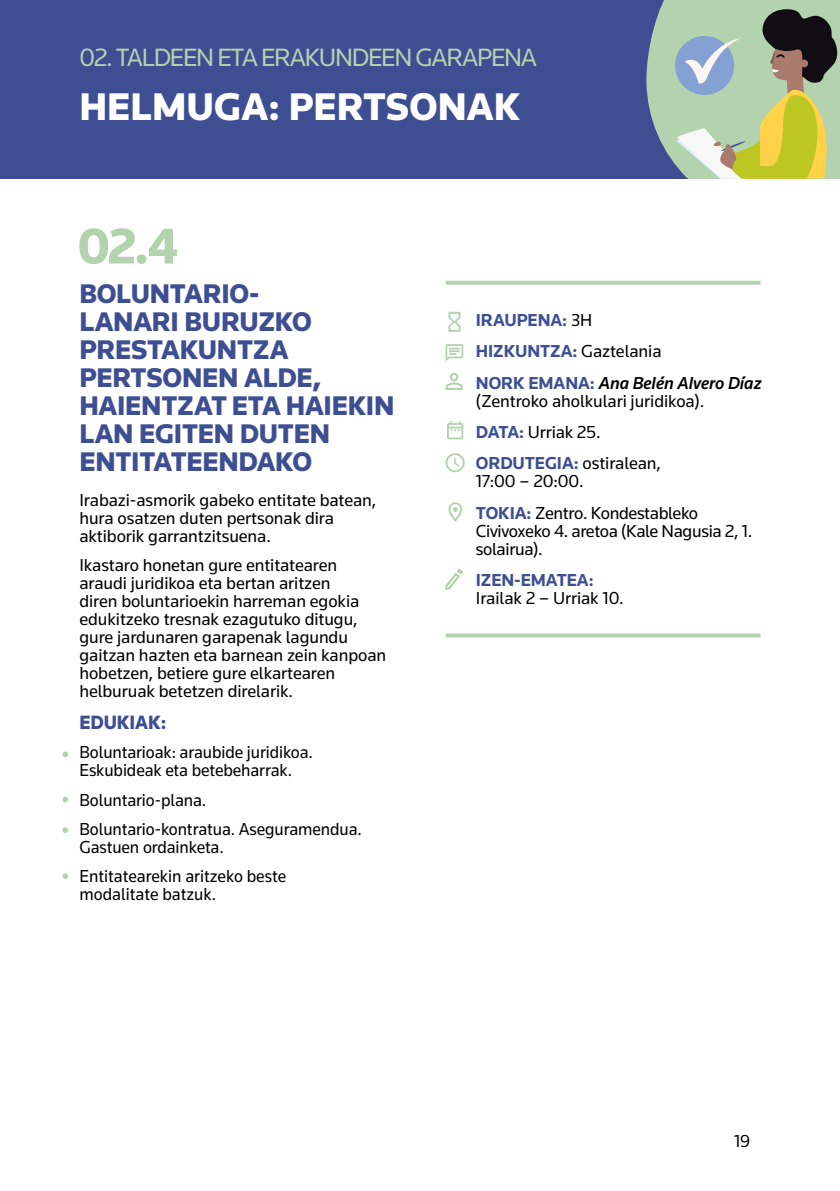
<style>
.page{position:relative;width:840px;height:1191px;background:#fff}
.page>*{position:absolute;margin:0;border:0;box-sizing:border-box;transform-origin:0 0}
.t1{font:900 52px "Knowledge";color:#b3d3af}
.t2{font:900 40px "Knowledge";color:#fff}
.t3{font:900 28px/28px "Knowledge";letter-spacing:-.01em;color:#3d4f92}
.t4{font:26px "Knowledge";letter-spacing:-.05em;color:#b3d3af}
.t5{font:900 20px "Knowledge";letter-spacing:-.005em;color:#3d4f92;scale:.96 1}
.t6{font:18px/18px "Knowledge";letter-spacing:-.005em;color:#000}
.t7{font:18px/29.4px "Knowledge";letter-spacing:-.005em;color:#000;scale:.96 1}
.t8{font:700 18px/31.4px "Knowledge";letter-spacing:-.005em;color:#3d4f92}
.s1{font-weight:400;color:#000}
.s2{font-weight:500;font-style:italic;color:#000}
.s3{font-weight:700;color:#3d4f92}
</style>
<div class="page">
<div style="left:0;top:0;width:839px;height:179px;background:#3d4f92"></div>
<svg style="left:62px;top:751px;width:6px;height:6px"></svg>
<svg style="left:62px;top:797px;width:6px;height:5px"></svg>
<svg style="left:62px;top:827px;width:6px;height:6px"></svg>
<svg style="left:62px;top:873px;width:6px;height:6px"></svg>
<svg style="left:445px;top:373px;width:17px;height:17px"></svg>
<svg style="left:445px;top:344px;width:18px;height:18px"></svg>
<svg style="left:448px;top:502px;width:14px;height:20px"></svg>
<svg style="left:445px;top:453px;width:19px;height:19px"></svg>
<svg style="left:447px;top:421px;width:16px;height:18px"></svg>
<svg style="left:445px;top:568px;width:18px;height:22px"></svg>
<svg style="left:445px;top:281px;width:315px;height:4px"></svg>
<svg style="left:445px;top:633px;width:315px;height:4px"></svg>
<svg style="left:448px;top:312px;width:12px;height:20px"></svg>
<svg style="left:646px;top:0;width:193px;height:179px;background:#a3b38d"></svg>
<h3 class="t4" style="left:79px;top:41px;width:459px">02. TALDEEN ETA ERAKUNDEEN GARAPENA</h3>
<h2 class="t2" style="left:79px;top:82px;width:442px">HELMUGA: PERTSONAK</h2>
<h1 class="t1" style="left:78px;top:214px;width:101px">02.4</h1>
<h3 class="t3" style="left:79px;top:279px;width:316px">BOLUNTARIO-<br>LANARI BURUZKO<br>PRESTAKUNTZA<br>PERTSONEN ALDE,<br>HAIENTZAT ETA HAIEKIN<br>LAN EGITEN DUTEN<br>ENTITATEENDAKO</h3>
<p class="t6" style="left:79px;top:491px;width:298px">Irabazi-asmorik gabeko entitate batean, hura osatzen duten pertsonak dira aktiborik garrantzitsuena.</p>
<p class="t6" style="left:79px;top:556px;width:308px">Ikastaro honetan gure entitatearen araudi juridikoa eta bertan aritzen<br>diren boluntarioekin harreman egokia edukitzeko tresnak ezagutuko ditugu, gure jardunaren garapenak lagundu gaitzan hazten eta barnean zein kanpoan hobetzen, betiere gure elkartearen helburuak betetzen direlarik.</p>
<p class="t5" style="left:79px;top:710px;width:92px">EDUKIAK:</p>
<p class="t7" style="left:79px;top:743px;width:245px;line-height:18px">Boluntarioak: araubide juridikoa.<br>Eskubideak eta betebeharrak.</p>
<p class="t7" style="left:79px;top:784px;width:295px">Boluntario-plana.<br>Boluntario-kontratua. Aseguramendua.</p>
<p class="t7" style="left:79px;top:832px;width:217px">Gastuen ordainketa.<br>Entitatearekin aritzeko beste</p>
<p class="t7" style="left:79px;top:879px;width:144px">modalitate batzuk.</p>
<p class="t8" style="left:475px;top:304px;width:287px">IRAUPENA: <span class="s1">3H<br></span>HIZKUNTZA: <span class="s1">Gaztelania<br></span>NORK EMANA: <span class="s2">Ana Belén Alvero Díaz</span></p>
<p class="t6" style="left:475px;top:384px;width:230px;line-height:31.4px">(Zentroko aholkulari juridikoa).<br><span class="s3">DATA:</span> Urriak 25.<br><span class="s3">ORDUTEGIA:</span> ostiralean,</p>
<p class="t6" style="left:475px;top:465px;width:224px;line-height:31.4px">17:00 – 20:00.<br><span class="s3">TOKIA:</span> Zentro. Kondestableko</p>
<p class="t6" style="left:475px;top:521px;width:278px">Civivoxeko 4. aretoa (Kale Nagusia 2, 1. solairua).</p>
<p class="t8" style="left:475px;top:564px;width:119px">IZEN-EMATEA:</p>
<p class="t6" style="left:475px;top:588px;width:149px">Irailak 2 – Urriak 10.</p>
<p class="t6" style="left:733px;top:1131px;width:18px">19</p>
</div>
